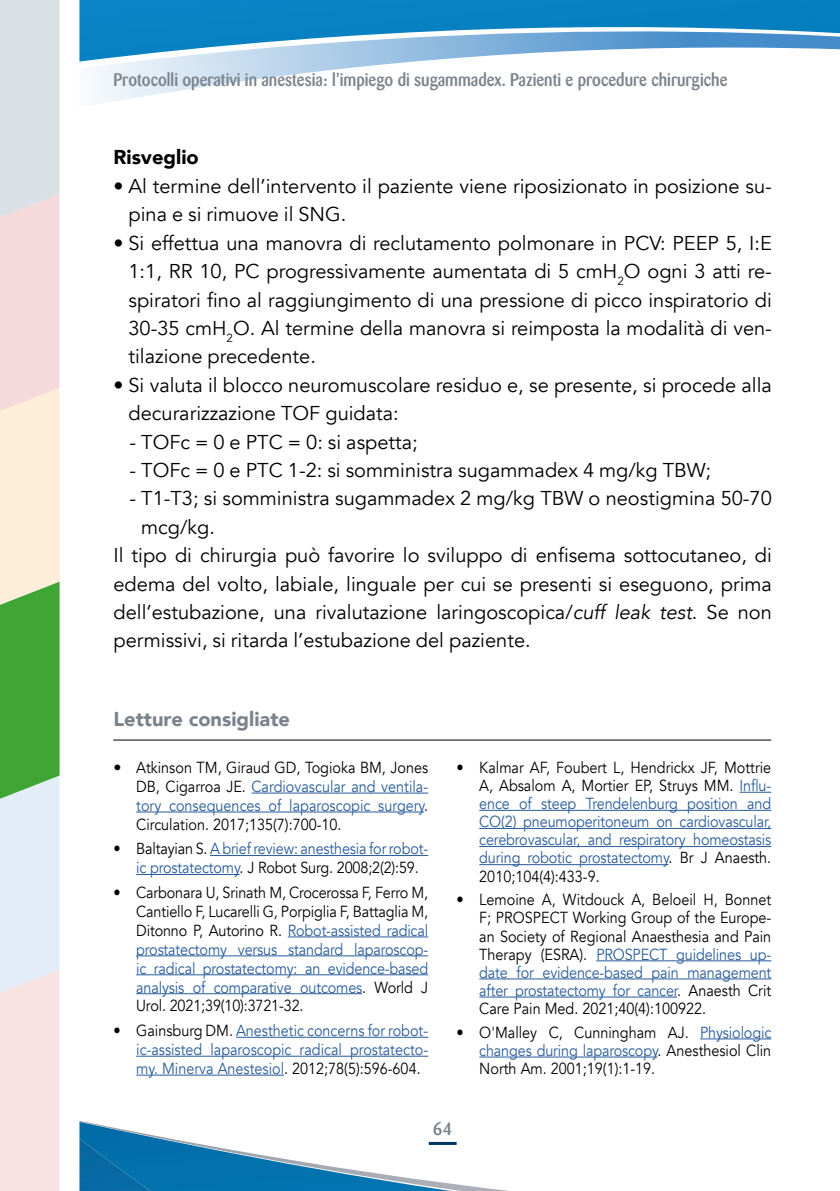
<style>
.page{position:relative;width:840px;height:1191px;background:#fff}
.page>*{position:absolute;margin:0;border:0;box-sizing:border-box;transform-origin:0 0}
.t1{font:20px/28.4px "Avenir";color:#000}
.t2{font:900 20px "Avenir";color:#7a838c}
.t3{font:900 20px "Avenir";color:#000}
.t4{font:500 18px "Barmeno";color:#7a838c;scale:.9 1}
.t5{font:500 18px "Barmeno";color:#7a838c}
.t6{font:16px/19px "Avenir";color:#000;text-align:justify;scale:.9 1}
.t7{font:16px/18px "Avenir";letter-spacing:-.01em;color:#275b9b;text-align:justify;scale:.9 1}
.s1{font-style:italic}
.s2{font-weight:800}
.s3{color:#275b9b}
.s4{color:#000}
</style>
<div class="page">
<svg style="left:79px;top:1121px;width:430px;height:70px"></svg>
<img style="left:79px;top:1138px;width:96px;height:53px">
<hr style="left:428px;top:1142px;width:28px;height:3px;background:#003761">
<svg style="left:91px;top:62px;width:317px;height:42px"></svg>
<svg style="left:79px;top:0;width:760px;height:62px"></svg>
<svg style="left:0;top:0;width:60px;height:1191px;background:#d1dac7"></svg>
<hr style="left:251px;top:792px;width:177px;height:1px;background:#275b9b">
<hr style="left:136px;top:811px;width:288px;height:1px;background:#275b9b">
<hr style="left:210px;top:855px;width:218px;height:1px;background:#275b9b">
<hr style="left:136px;top:874px;width:103px;height:1px;background:#275b9b">
<hr style="left:287px;top:936px;width:141px;height:1px;background:#275b9b">
<hr style="left:136px;top:955px;width:292px;height:1px;background:#275b9b">
<hr style="left:136px;top:974px;width:292px;height:1px;background:#275b9b">
<hr style="left:136px;top:993px;width:226px;height:1px;background:#275b9b">
<hr style="left:236px;top:1036px;width:192px;height:1px;background:#275b9b">
<hr style="left:136px;top:1055px;width:292px;height:1px;background:#275b9b">
<hr style="left:136px;top:1074px;width:148px;height:1px;background:#275b9b">
<hr style="left:739px;top:792px;width:31px;height:1px;background:#275b9b">
<hr style="left:479px;top:810px;width:291px;height:1px;background:#275b9b">
<hr style="left:479px;top:828px;width:291px;height:1px;background:#275b9b">
<hr style="left:479px;top:846px;width:291px;height:1px;background:#275b9b">
<hr style="left:479px;top:864px;width:189px;height:1px;background:#275b9b">
<hr style="left:596px;top:960px;width:174px;height:1px;background:#275b9b">
<hr style="left:479px;top:978px;width:291px;height:1px;background:#275b9b">
<hr style="left:479px;top:996px;width:197px;height:1px;background:#275b9b">
<hr style="left:699px;top:1038px;width:71px;height:1px;background:#275b9b">
<hr style="left:479px;top:1056px;width:178px;height:1px;background:#275b9b">
<hr style="left:113px;top:739px;width:657px;height:1px;background:#000">
<p class="t4" style="left:113px;top:69px;width:683px">Protocolli operativi in anestesia: l’impiego di sugammadex. Pazienti e procedure chirurgiche</p>
<p class="t3" style="left:113px;top:140px;width:87px">Risveglio</p>
<p class="t1" style="left:128px;top:172px;width:644px;text-indent:-15px">• Al termine dell’intervento il paziente viene riposizionato in posizione su&shy;pina e si rimuove il SNG.</p>
<p class="t1" style="left:128px;top:229px;width:644px;text-align:justify;text-indent:-15px">• Si effettua una manovra di reclutamento polmonare in PCV: PEEP 5, I:E 1:1, RR 10, PC progressivamente aumentata di 5 cmH<sub>2</sub>O ogni 3 atti re&shy;spiratori fino al raggiungimento di una pressione di picco inspiratorio di 30-35 cmH<sub>2</sub>O. Al termine della manovra si reimposta la modalità di ven&shy;tilazione precedente.</p>
<p class="t1" style="left:128px;top:371px;width:644px;text-indent:-15px">• Si valuta il blocco neuromuscolare residuo e, se presente, si procede alla decurarizzazione TOF guidata:</p>
<p class="t1" style="left:129px;top:428px;width:289px">- TOFc = 0 e PTC = 0: si aspetta;</p>
<p class="t1" style="left:129px;top:456px;width:582px">- TOFc = 0 e PTC 1-2: si somministra sugammadex 4 mg/kg TBW;</p>
<p class="t1" style="left:129px;top:485px;width:643px">- T1-T3; si somministra sugammadex 2 mg/kg TBW o neostigmina 50-70</p>
<p class="t1" style="left:141px;top:513px;width:75px">mcg/kg.</p>
<p class="t1" style="left:113px;top:541px;width:659px">Il tipo di chirurgia può favorire lo sviluppo di enfisema sottocutaneo, di</p>
<p class="t1" style="left:113px;top:570px;width:659px">edema del volto, labiale, linguale per cui se presenti si eseguono, prima</p>
<p class="t1" style="left:113px;top:598px;width:659px">dell’estubazione, una rivalutazione laringoscopica/<span class="s1">cuff leak test</span>. Se non</p>
<p class="t1" style="left:113px;top:627px;width:418px">permissivi, si ritarda l’estubazione del paziente.</p>
<p class="t2" style="left:113px;top:701px;width:178px">Letture consigliate</p>
<p class="t6" style="left:136px;top:758px;width:326px;text-indent:-23px"><span class="s2">•</span> Atkinson TM, Giraud GD, Togioka BM, Jones DB, Cigarroa JE. <span class="s3">Cardiovascular and ventila&shy;tory consequences of laparoscopic surgery</span>.<br>Circulation. 2017;135(7):700-10.</p>
<p class="t7" style="left:136px;top:839px;width:326px;line-height:19px;text-indent:-23px"><span class="s4">• Baltayian S.</span> A brief review: anesthesia for robot&shy;ic prostatectomy<span class="s4">. J Robot Surg. 2008;2(2):59.</span></p>
<p class="t6" style="left:136px;top:883px;width:326px;text-indent:-23px">• Carbonara U, Srinath M, Crocerossa F, Ferro M, Cantiello F, Lucarelli G, Porpiglia F, Battaglia M, Ditonno P, Autorino R. <span class="s3">Robot-assisted radical prostatectomy versus standard laparoscop&shy;ic radical prostatectomy: an evidence-based analysis of comparative outcomes</span>. World J Urol. 2021;39(10):3721-32.</p>
<p class="t7" style="left:136px;top:1021px;width:326px;line-height:19px;text-indent:-23px"><span class="s4">• Gainsburg DM.</span> Anesthetic concerns for robot&shy;ic-assisted laparoscopic radical prostatecto&shy;my. Minerva Anestesiol<span class="s4">. 2012;78(5):596-604.</span></p>
<p class="t7" style="left:479px;top:758px;width:326px;text-indent:-23px"><span class="s4">• Kalmar AF, Foubert L, Hendrickx JF, Mottrie A, Absalom A, Mortier EP, Struys MM.</span> Influ&shy;ence of steep Trendelenburg position and CO(2) pneumoperitoneum on cardiovascular, cerebrovascular, and respiratory homeostasis during robotic prostatectomy<span class="s4">. Br J Anaesth.<br>2010;104(4):433-9.</span></p>
<p class="t6" style="left:479px;top:891px;width:326px;line-height:18px;text-indent:-23px">• Lemoine A, Witdouck A, Beloeil H, Bonnet F; PROSPECT Working Group of the Europe&shy;an Society of Regional Anaesthesia and Pain Therapy (ESRA). <span class="s3">PROSPECT guidelines up&shy;date for evidence-based pain management after prostatectomy for cancer</span>. Anaesth Crit Care Pain Med. 2021;40(4):100922.</p>
<p class="t6" style="left:479px;top:1023px;width:326px;line-height:18px;text-indent:-23px">• O'Malley C, Cunningham AJ. <span class="s3">Physiologic changes during laparoscopy</span>. Anesthesiol Clin North Am. 2001;19(1):1-19.</p>
<p class="t5" style="left:432px;top:1118px;width:21px">64</p>
</div>
